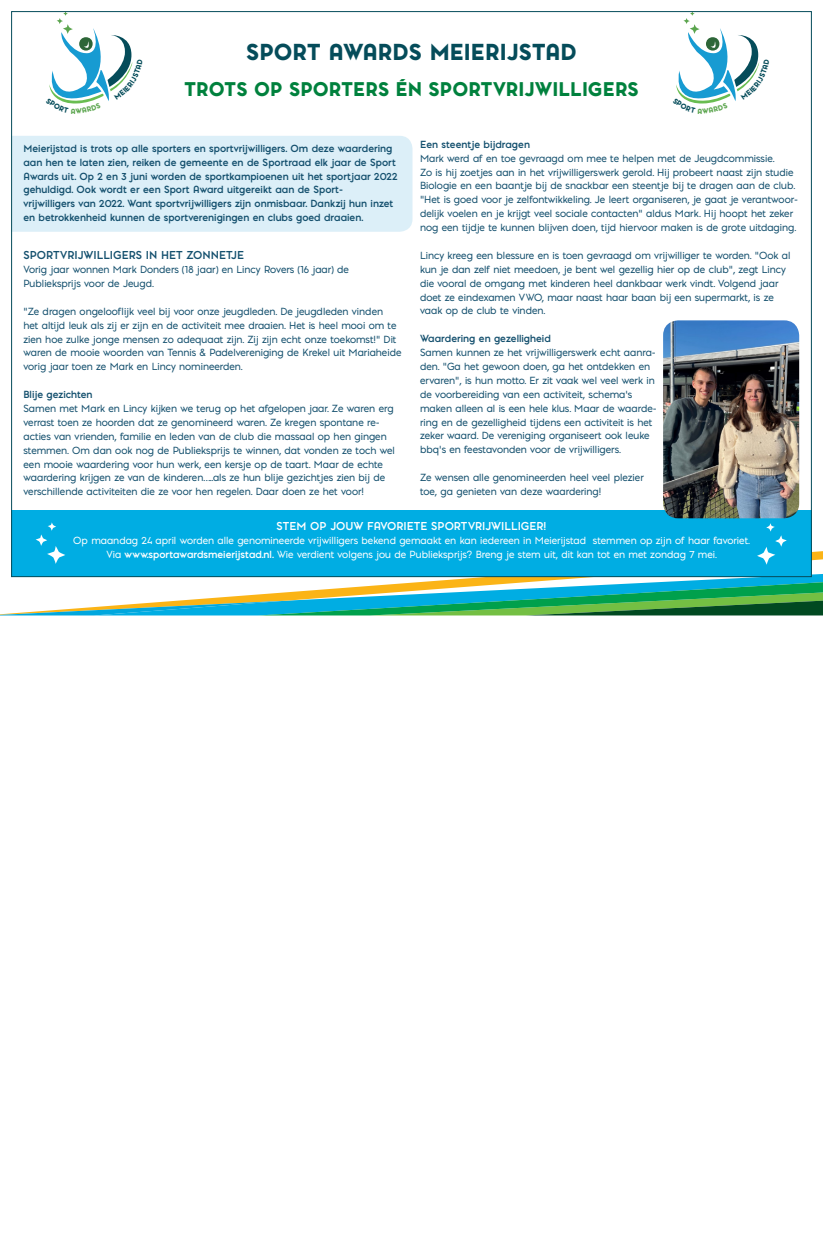
<style>
.page{position:relative;width:823px;height:1248px;background:#fff}
.page>*{position:absolute;margin:0;border:0;box-sizing:border-box;transform-origin:0 0}
.t1{font:900 21.5px "Pontiac";color:#054c5a}
.t2{font:900 18.5px "Pontiac";color:#00813d}
.t3{font:700 10.7px "Pontiac";color:#fff}
.t4{font:700 10.7px "Pontiac";color:#14506e}
.t5{font:9.6px/13.9px "Pontiac";color:#14506e}
.t6{font:700 9.6px/13.9px "Pontiac";color:#14506e}
.t7{font:9.6px/13.9px "Pontiac";color:#fff;text-align:center}
.t8{font:900 7px "Pontiac";color:#5ba54e}
.s1{font-weight:700}
</style>
<div class="page">
<svg style="left:0;top:574px;width:822px;height:41px"></svg>
<div style="left:11px;top:510px;width:800px;height:67px;background:#00ade3"></div>
<div style="left:13px;top:136px;width:399px;height:96px;background:#dceff8"></div>
<img style="left:663px;top:320px;width:135px;height:198px">
<svg style="left:36px;top:522px;width:29px;height:42px"></svg>
<svg style="left:757px;top:523px;width:29px;height:41px"></svg>
<svg style="left:45px;top:11px;width:97px;height:93px"></svg>
<svg style="left:671px;top:11px;width:98px;height:93px"></svg>
<p class="t8" style="left:71px;top:106px;width:6px">A</p>
<h1 class="t1" style="left:246px;top:36px;width:332px">SPORT AWARDS MEIERIJSTAD</h1>
<h2 class="t2" style="left:184px;top:75px;width:456px">TROTS OP SPORTERS ÉN SPORTVRIJWILLIGERS</h2>
<p class="t8" style="left:697px;top:106px;width:6px">A</p>
<p class="t6" style="left:23px;top:141px;width:375px">Meierijstad is trots op alle sporters en sportvrijwilligers. Om deze waardering aan hen te laten zien, reiken de gemeente en de Sportraad elk jaar de Sport Awards uit. Op 2 en 3 juni worden de sportkampioenen uit het sportjaar 2022 gehuldigd. Ook wordt er een Sport Award uitgereikt aan de Sport-<br>vrijwilligers van 2022. Want sportvrijwilligers zijn onmisbaar. Dankzij hun inzet en betrokkenheid kunnen de sportverenigingen en clubs goed draaien.</p>
<p class="t4" style="left:23px;top:247px;width:222px">SPORTVRIJWILLIGERS IN HET ZONNETJE</p>
<p class="t5" style="left:23px;top:262px;width:327px">Vorig jaar wonnen Mark Donders (18 jaar) en Lincy Rovers (16 jaar) de<br>Publieksprijs voor de Jeugd.</p>
<p class="t5" style="left:23px;top:304px;width:379px">“Ze dragen ongelooflijk veel bij voor onze jeugdleden. De jeugdleden vinden<br>het altijd leuk als zij er zijn en de activiteit mee draaien. Het is heel mooi om te zien hoe zulke jonge mensen zo adequaat zijn. Zij zijn echt onze toekomst!” Dit waren de mooie woorden van Tennis &amp; Padelvereniging de Krekel uit Mariaheide vorig jaar toen ze Mark en Lincy nomineerden.</p>
<p class="t6" style="left:23px;top:387px;width:71px">Blije gezichten</p>
<p class="t5" style="left:23px;top:401px;width:373px">Samen met Mark en Lincy kijken we terug op het afgelopen jaar. Ze waren erg verrast toen ze hoorden dat ze genomineerd waren. Ze kregen spontane re&shy;acties van vrienden, familie en leden van de club die massaal op hen gingen stemmen. Om dan ook nog de Publieksprijs te winnen, dat vonden ze toch wel een mooie waardering voor hun werk, een kersje op de taart. Maar de echte waardering krijgen ze van de kinderen…..als ze hun blije gezichtjes zien bij de verschillende activiteiten die ze voor hen regelen. Daar doen ze het voor!</p>
<p class="t6" style="left:420px;top:137px;width:111px">Een steentje bijdragen</p>
<p class="t5" style="left:420px;top:151px;width:379px">Mark werd af en toe gevraagd om mee te helpen met de Jeugdcommissie.<br>Zo is hij zoetjes aan in het vrijwilligerswerk gerold. Hij probeert naast zijn studie Biologie en een baantje bij de snackbar een steentje bij te dragen aan de club. “Het is goed voor je zelfontwikkeling. Je leert organiseren, je gaat je verantwoor&shy;delijk voelen en je krijgt veel sociale contacten” aldus Mark. Hij hoopt het zeker nog een tijdje te kunnen blijven doen, tijd hiervoor maken is de grote uitdaging.</p>
<p class="t5" style="left:420px;top:248px;width:371px">Lincy kreeg een blessure en is toen gevraagd om vrijwilliger te worden. “Ook al kun je dan zelf niet meedoen, je bent wel gezellig hier op de club”, zegt Lincy die vooral de omgang met kinderen heel dankbaar werk vindt. Volgend jaar doet ze eindexamen VWO, maar naast haar baan bij een supermarkt, is ze vaak op de club te vinden.</p>
<p class="t6" style="left:420px;top:331px;width:132px">Waardering en gezelligheid</p>
<p class="t5" style="left:420px;top:345px;width:238px">Samen kunnen ze het vrijwilligerswerk echt aanra&shy;den. “Ga het gewoon doen, ga het ontdekken en ervaren”, is hun motto. Er zit vaak wel veel werk in de voorbereiding van een activiteit, schema’s maken alleen al is een hele klus. Maar de waarde&shy;ring en de gezelligheid tijdens een activiteit is het zeker waard. De vereniging organiseert ook leuke bbq’s en feestavonden voor de vrijwilligers.</p>
<p class="t5" style="left:420px;top:470px;width:225px">Ze wensen alle genomineerden heel veel plezier toe, ga genieten van deze waardering!</p>
<p class="t3" style="left:276px;top:518px;width:271px">STEM OP JOUW FAVORIETE SPORTVRIJWILLIGER!</p>
<p class="t7" style="left:73px;top:533px;width:677px">Op maandag 24 april worden alle genomineerde vrijwilligers bekend gemaakt en kan iedereen in Meierijstad stemmen op zijn of haar favoriet.<br>Via <span class="s1">www.sportawardsmeierijstad.nl.</span> Wie verdient volgens jou de Publieksprijs? Breng je stem uit, dit kan tot en met zondag 7 mei.</p>
</div>
